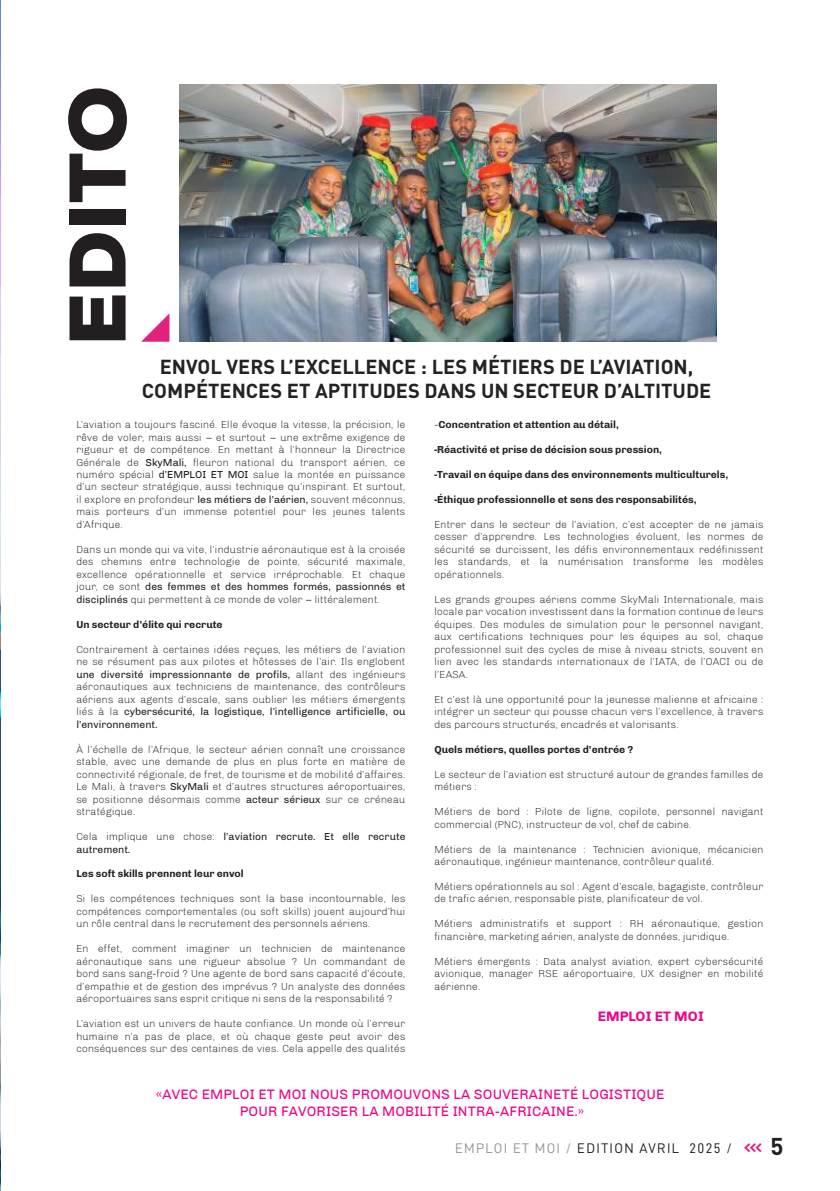
<style>
.page{position:relative;width:840px;height:1191px;background:#fff}
.page>*{position:absolute;margin:0;border:0;box-sizing:border-box;transform-origin:0 0}
.t1{font:900 80px "Nexa";color:#231f20}
.t2{font:700 24px "DIN";color:#231f20}
.t3{font:700 20px/24px "DIN";color:#242223;text-align:center}
.t4{font:14px/16.8px "Chivo";letter-spacing:.01em;color:#ed028c;text-align:center}
.t5{font:14px "D DIN";letter-spacing:.1em;color:#231f20}
.t6{font:700 14px "Chivo";color:#ed028c}
.t7{font:300 10.4px/12.4px "Chivo";color:#231f20;text-align:justify}
.t8{font:700 10.4px "Chivo";color:#231f20}
.t9{font:10.4px/12.4px "Chivo";color:#231f20}
.s1{font-weight:400}
.s2{font-weight:300}
.s3{color:#939598}
</style>
<div class="page">
<svg style="left:141px;top:314px;width:28px;height:28px"></svg>
<img style="left:179px;top:85px;width:537px;height:257px">
<img style="left:0;top:0;width:1px;height:1191px">
<h1 class="t1" style="left:46px;top:346px;width:261px;rotate:-90deg">EDITO</h1>
<h3 class="t3" style="left:142px;top:354px;width:570px">ENVOL VERS L’EXCELLENCE : LES MÉTIERS DE L’AVIATION,<br>COMPÉTENCES ET APTITUDES DANS UN SECTEUR D’ALTITUDE</h3>
<p class="t7" style="left:76px;top:418px;width:330px">L’aviation a toujours fasciné. Elle évoque la vitesse, la précision, le rêve de voler, mais aussi – et surtout – une extrême exigence de rigueur et de compétence. En mettant à l’honneur la Directrice Générale de <span class="s1">SkyMali,</span> fleuron national du transport aérien, ce numéro spécial <span class="s1">d’EMPLOI ET MOI</span> salue la montée en puissance d’un secteur stratégique, aussi technique qu’inspirant. Et surtout, il explore en profondeur <span class="s1">les métiers de l’aérien,</span> souvent méconnus, mais porteurs d’un immense potentiel pour les jeunes talents d’Afrique.</p>
<p class="t7" style="left:76px;top:543px;width:330px">Dans un monde qui va vite, l’industrie aéronautique est à la croisée des chemins entre technologie de pointe, sécurité maximale, excellence opérationnelle et service irréprochable. Et chaque jour, ce sont <span class="s1">des femmes et des hommes formés, passionnés et disciplinés</span> qui permettent à ce monde de voler – littéralement.</p>
<p class="t8" style="left:76px;top:618px;width:148px">Un secteur d’élite qui recrute</p>
<p class="t7" style="left:76px;top:643px;width:330px">Contrairement à certaines idées reçues, les métiers de l’aviation ne se résument pas aux pilotes et hôtesses de l’air. Ils englobent <span class="s1">une diversité impressionnante de profils,</span> allant des ingénieurs aéronautiques aux techniciens de maintenance, des contrôleurs aériens aux agents d’escale, sans oublier les métiers émergents liés à la <span class="s1">cybersécurité, la logistique, l’intelligence artificielle, ou l’environnement.</span></p>
<p class="t7" style="left:76px;top:743px;width:330px">À l’échelle de l’Afrique, le secteur aérien connaît une croissance stable, avec une demande de plus en plus forte en matière de connectivité régionale, de fret, de tourisme et de mobilité d’affaires.<br>Le Mali, à travers <span class="s1">SkyMali</span> et d’autres structures aéroportuaires, se positionne désormais comme <span class="s1">acteur sérieux</span> sur ce créneau stratégique.</p>
<p class="t9" style="left:76px;top:830px;width:330px"><span class="s2">Cela implique une chose:</span> l’aviation recrute. Et elle recrute autrement.</p>
<p class="t8" style="left:76px;top:867px;width:169px">Les soft skills prennent leur envol</p>
<p class="t7" style="left:76px;top:892px;width:330px">Si les compétences techniques sont la base incontournable, les compétences comportementales (ou soft skills) jouent aujourd’hui un rôle central dans le recrutement des personnels aériens.</p>
<p class="t7" style="left:76px;top:942px;width:330px">En effet, comment imaginer un technicien de maintenance aéronautique sans une rigueur absolue ? Un commandant de bord sans sang-froid ? Une agente de bord sans capacité d’écoute, d’empathie et de gestion des imprévus ? Un analyste des données aéroportuaires sans esprit critique ni sens de la responsabilité ?</p>
<p class="t7" style="left:76px;top:1017px;width:330px">L’aviation est un univers de haute confiance. Un monde où l’erreur humaine n’a pas de place, et où chaque geste peut avoir des conséquences sur des centaines de vies. Cela appelle des qualités</p>
<p class="t8" style="left:434px;top:418px;width:186px"><span class="s2">-</span>Concentration et attention au détail,</p>
<p class="t8" style="left:434px;top:443px;width:229px">-Réactivité et prise de décision sous pression,</p>
<p class="t8" style="left:434px;top:468px;width:295px">-Travail en équipe dans des environnements multiculturels,</p>
<p class="t8" style="left:434px;top:493px;width:263px">-Éthique professionnelle et sens des responsabilités,</p>
<p class="t7" style="left:434px;top:518px;width:330px">Entrer dans le secteur de l’aviation, c’est accepter de ne jamais cesser d’apprendre. Les technologies évoluent, les normes de sécurité se durcissent, les défis environnementaux redéfinissent les standards, et la numérisation transforme les modèles opérationnels.</p>
<p class="t7" style="left:434px;top:593px;width:330px">Les grands groupes aériens comme SkyMali Internationale, mais locale par vocation investissent dans la formation continue de leurs équipes. Des modules de simulation pour le personnel navigant, aux certifications techniques pour les équipes au sol, chaque professionnel suit des cycles de mise à niveau stricts, souvent en lien avec les standards internationaux de l’IATA, de l’OACI ou de l’EASA.</p>
<p class="t7" style="left:434px;top:693px;width:330px">Et c’est là une opportunité pour la jeunesse malienne et africaine : intégrer un secteur qui pousse chacun vers l’excellence, à travers des parcours structurés, encadrés et valorisants.</p>
<p class="t8" style="left:434px;top:743px;width:200px">Quels métiers, quelles portes d’entrée ?</p>
<p class="t7" style="left:434px;top:768px;width:330px">Le secteur de l’aviation est structuré autour de grandes familles de métiers :</p>
<p class="t7" style="left:434px;top:805px;width:330px">Métiers de bord : Pilote de ligne, copilote, personnel navigant commercial (PNC), instructeur de vol, chef de cabine.</p>
<p class="t7" style="left:434px;top:843px;width:330px">Métiers de la maintenance : Technicien avionique, mécanicien aéronautique, ingénieur maintenance, contrôleur qualité.</p>
<p class="t7" style="left:434px;top:880px;width:330px">Métiers opérationnels au sol : Agent d’escale, bagagiste, contrôleur de trafic aérien, responsable piste, planificateur de vol.</p>
<p class="t7" style="left:434px;top:917px;width:330px">Métiers administratifs et support : RH aéronautique, gestion financière, marketing aérien, analyste de données, juridique.</p>
<p class="t7" style="left:434px;top:955px;width:330px">Métiers émergents : Data analyst aviation, expert cybersécurité avionique, manager RSE aéroportuaire, UX designer en mobilité aérienne.</p>
<h3 class="t6" style="left:597px;top:1008px;width:108px">EMPLOI ET MOI</h3>
<h3 class="t4" style="left:156px;top:1086px;width:509px">«AVEC EMPLOI ET MOI NOUS PROMOUVONS LA SOUVERAINETÉ LOGISTIQUE<br>POUR FAVORISER LA MOBILITÉ INTRA-AFRICAINE.»</h3>
<h3 class="t5" style="left:455px;top:1140px;width:278px"><span class="s3">EMPLOI ET MOI /</span> EDITION AVRIL 2025 /</h3>
<h2 class="t2" style="left:770px;top:1131px;width:15px">5</h2>
</div>
